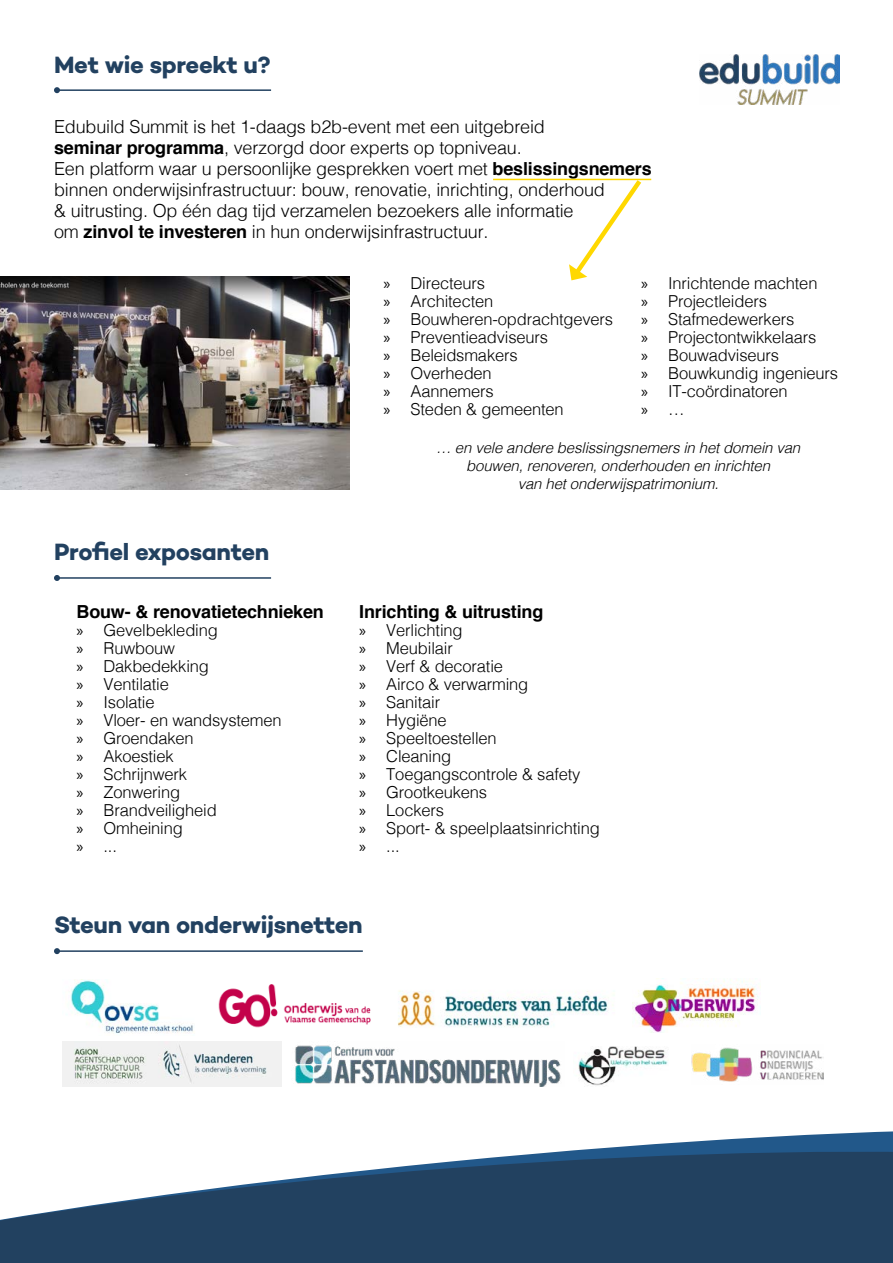
<style>
.page{position:relative;width:893px;height:1263px;background:#fff}
.page>*{position:absolute;margin:0;border:0;box-sizing:border-box;transform-origin:0 0}
.t1{font:24px "Campton Bold DEMO";letter-spacing:-.015em;color:#224160}
.t2{font:300 18px/21px "Helvetica";letter-spacing:-.01em;color:#000}
.t3{font:700 18px "Helvetica";letter-spacing:-.01em;color:#000}
.t4{font:300 16.5px/18px "Helvetica";letter-spacing:-.01em;color:#000}
.t5{font:16.5px "Myriad Pro";color:#000}
.t6{font:italic 300 15px/18px "Helvetica";letter-spacing:-.01em;color:#000;text-align:center}
.s1{font-weight:700}
.s2{font-family:"Myriad Pro";font-weight:400}
.s3{font-family:"Helvetica";font-weight:300}
</style>
<div class="page">
<hr style="left:57px;top:89px;width:214px;height:2px;background:#224160">
<svg style="left:54px;top:87px;width:6px;height:6px"></svg>
<hr style="left:57px;top:577px;width:214px;height:2px;background:#224160">
<svg style="left:54px;top:575px;width:6px;height:6px"></svg>
<hr style="left:57px;top:950px;width:306px;height:2px;background:#224160">
<svg style="left:54px;top:948px;width:6px;height:6px"></svg>
<svg style="left:0;top:1134px;width:893px;height:129px;fill:#224160"></svg>
<img style="left:700px;top:54px;width:140px;height:50px">
<svg style="left:569px;top:178px;width:77px;height:102px"></svg>
<hr style="left:493px;top:179px;width:158px;height:1px;background:#ffd800">
<img style="left:0;top:277px;width:349px;height:212px">
<img style="left:62px;top:1042px;width:220px;height:45px">
<img style="left:397px;top:990px;width:216px;height:38px">
<img style="left:295px;top:1045px;width:266px;height:42px">
<img style="left:218px;top:984px;width:153px;height:44px">
<img style="left:70px;top:979px;width:124px;height:55px">
<img style="left:692px;top:1047px;width:131px;height:35px">
<img style="left:578px;top:1046px;width:90px;height:40px">
<img style="left:632px;top:980px;width:127px;height:52px">
<h1 class="t1" style="left:54px;top:50px;width:218px">Met wie spreekt u?</h1>
<p class="t2" style="left:54px;top:115px;width:599px">Edubuild Summit is het 1-daags b2b-event met een uitgebreid<br><span class="s1">seminar programma</span>, verzorgd door experts op topniveau.<br>Een platform waar u persoonlijke gesprekken voert met <span class="s1">beslissingsnemers </span>binnen onderwijsinfrastructuur: bouw, renovatie, inrichting, onderhoud<br>&amp; uitrusting. Op één dag tijd verzamelen bezoekers alle informatie<br>om <span class="s1">zinvol te investeren</span> in hun onderwijsinfrastructuur.</p>
<h1 class="t1" style="left:54px;top:538px;width:217px">Profiel exposanten</h1>
<p class="t3" style="left:77px;top:597px;width:249px">Bouw- &amp; renovatietechnieken</p>
<p class="t4" style="left:77px;top:619px;width:207px"><span class="s2">»</span> Gevelbekleding<br><span class="s2">»</span> Ruwbouw<br><span class="s2">»</span> Dakbedekking<br><span class="s2">»</span> Ventilatie<br><span class="s2">»</span> Isolatie<br><span class="s2">»</span> Vloer- en wandsystemen <span class="s2">»</span> Groendaken<br><span class="s2">»</span> Akoestiek<br><span class="s2">»</span> Schrijnwerk<br><span class="s2">»</span> Zonwering<br><span class="s2">»</span> Brandveiligheid<br><span class="s2">»</span> Omheining<br><span class="s2">»</span> ...</p>
<p class="t4" style="left:641px;top:273px;width:198px"><span class="s2">»</span> Inrichtende machten<br><span class="s2">»</span> Projectleiders<br><span class="s2">»</span> Stafmedewerkers<br><span class="s2">»</span> Projectontwikkelaars<br><span class="s2">»</span> Bouwadviseurs<br><span class="s2">»</span> Bouwkundig ingenieurs <span class="s2">»</span> IT-coördinatoren</p>
<p class="t5" style="left:641px;top:399px;width:45px">» <span class="s3">…</span></p>
<p class="t4" style="left:384px;top:273px;width:231px"><span class="s2">»</span> Directeurs<br><span class="s2">»</span> Architecten<br><span class="s2">»</span> Bouwheren-opdrachtgevers <span class="s2">»</span> Preventieadviseurs<br><span class="s2">»</span> Beleidsmakers<br><span class="s2">»</span> Overheden<br><span class="s2">»</span> Aannemers<br><span class="s2">»</span> Steden &amp; gemeenten</p>
<p class="t6" style="left:436px;top:438px;width:366px">… en vele andere beslissingsnemers in het domein van bouwen, renoveren, onderhouden en inrichten<br>van het onderwijspatrimonium.</p>
<p class="t3" style="left:359px;top:597px;width:186px">Inrichting &amp; uitrusting</p>
<p class="t4" style="left:359px;top:619px;width:242px"><span class="s2">»</span> Verlichting<br><span class="s2">»</span> Meubilair<br><span class="s2">»</span> Verf &amp; decoratie<br><span class="s2">»</span> Airco &amp; verwarming<br><span class="s2">»</span> Sanitair<br><span class="s2">»</span> Hygiëne<br><span class="s2">»</span> Speeltoestellen<br><span class="s2">»</span> Cleaning<br><span class="s2">»</span> Toegangscontrole &amp; safety<br><span class="s2">»</span> Grootkeukens<br><span class="s2">»</span> Lockers<br><span class="s2">»</span> Sport- &amp; speelplaatsinrichting <span class="s2">»</span> ...</p>
<h1 class="t1" style="left:54px;top:911px;width:310px">Steun van onderwijsnetten</h1>
</div>
